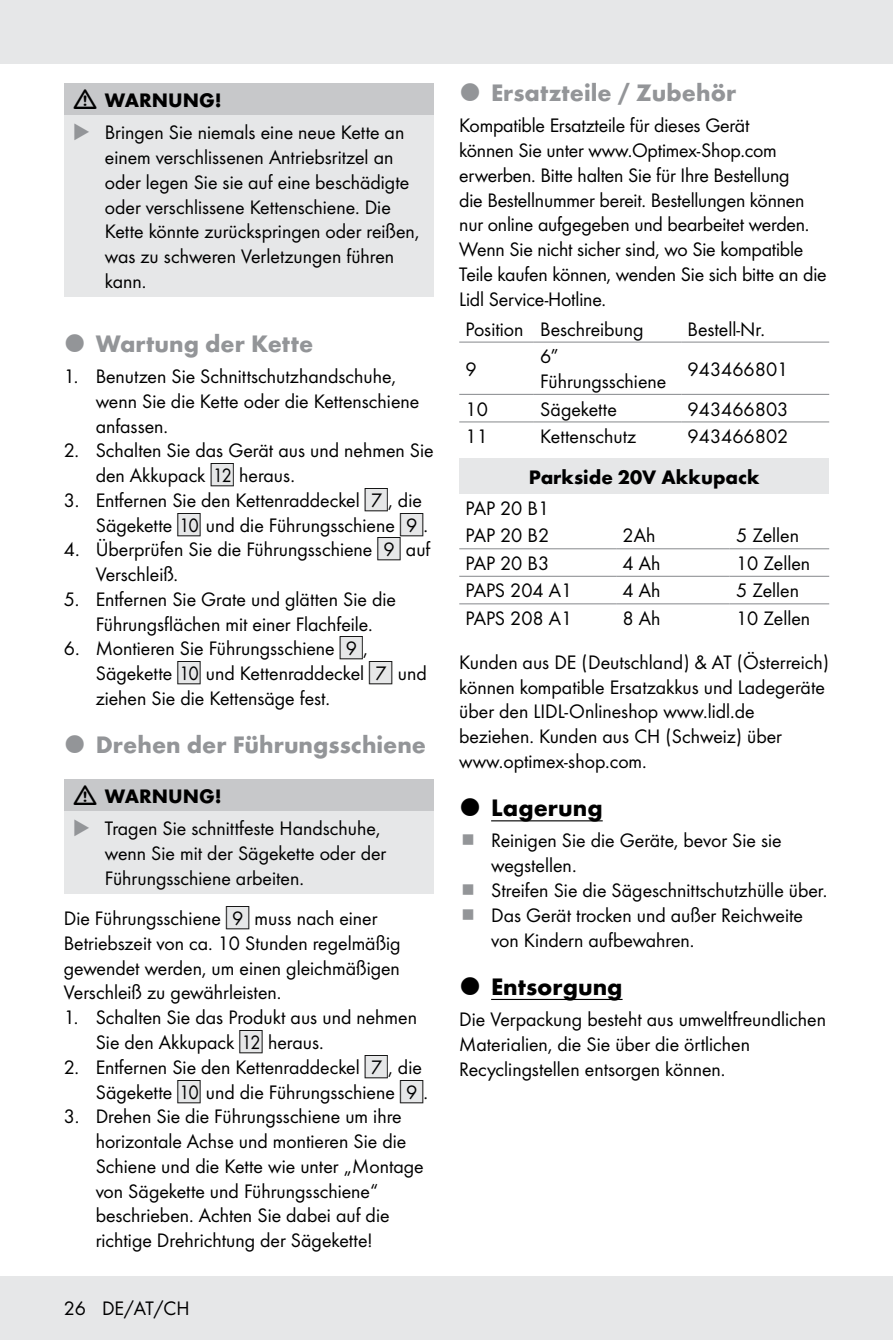
<style>
.page{position:relative;width:893px;height:1340px;background:#fff}
.page>*{position:absolute;margin:0;border:0;box-sizing:border-box;transform-origin:0 0}
.t1{font:700 24.75px "Futura";color:#939598}
.t2{font:700 24.75px "Futura";color:#000}
.t3{font:20.25px/24.8px "Futura Boo";color:#000}
.t4{font:700 20.25px "Futura";color:#000}
.s1{color:#939598}
.s2{font-family:"IMP Lidl Num Box";font-size:17.78px;color:#e6e7e8}
.s3{font-family:"IMP Lidl Num Box";font-size:17.78px}
</style>
<div class="page">
<div style="left:0;top:1276px;width:893px;height:63px;background:#e6e7e8"></div>
<div style="left:0;top:0;width:893px;height:64px;background:#e6e7e8"></div>
<div style="left:64px;top:83px;width:370px;height:33px;background:#c7c8ca"></div>
<div style="left:64px;top:116px;width:370px;height:181px;background:#e6e7e8"></div>
<div style="left:64px;top:779px;width:370px;height:32px;background:#c7c8ca"></div>
<div style="left:64px;top:811px;width:370px;height:82px;background:#e6e7e8"></div>
<hr style="left:491px;top:820px;width:112px;height:1px;background:#000">
<hr style="left:491px;top:998px;width:132px;height:2px;background:#000">
<hr style="left:459px;top:341px;width:75px;height:2px;background:#939598">
<hr style="left:534px;top:341px;width:147px;height:2px;background:#939598">
<hr style="left:681px;top:341px;width:148px;height:2px;background:#939598">
<hr style="left:459px;top:394px;width:75px;height:1px;background:#939598">
<hr style="left:534px;top:394px;width:147px;height:1px;background:#939598">
<hr style="left:681px;top:394px;width:148px;height:1px;background:#939598">
<hr style="left:459px;top:421px;width:75px;height:1px;background:#939598">
<hr style="left:534px;top:421px;width:147px;height:1px;background:#939598">
<hr style="left:681px;top:421px;width:148px;height:1px;background:#939598">
<div style="left:459px;top:458px;width:370px;height:35px;background:#e6e7e8"></div>
<hr style="left:459px;top:548px;width:157px;height:1px;background:#939598">
<hr style="left:616px;top:548px;width:114px;height:1px;background:#939598">
<hr style="left:730px;top:548px;width:99px;height:1px;background:#939598">
<hr style="left:459px;top:575px;width:157px;height:2px;background:#939598">
<hr style="left:616px;top:575px;width:114px;height:2px;background:#939598">
<hr style="left:730px;top:575px;width:99px;height:2px;background:#939598">
<hr style="left:459px;top:603px;width:157px;height:1px;background:#939598">
<hr style="left:616px;top:603px;width:114px;height:1px;background:#939598">
<hr style="left:730px;top:603px;width:99px;height:1px;background:#939598">
<p class="t4" style="left:105px;top:85px;width:118px">WARNUNG!</p>
<p class="t3" style="left:105px;top:119px;width:316px;text-indent:-32px"><span class="s1">◆</span> Bringen Sie niemals eine neue Kette an einem verschlissenen Antriebsritzel an oder legen Sie sie auf eine beschädigte oder verschlissene Kettenschiene. Die Kette könnte zurückspringen oder reißen, was zu schweren Verletzungen führen kann.</p>
<p class="t1" style="left:96px;top:325px;width:219px">Wartung der Kette</p>
<p class="t3" style="left:96px;top:363px;width:325px;text-indent:-32px">1. Benutzen Sie Schnittschutzhandschuhe, wenn Sie die Kette oder die Kettenschiene anfassen.</p>
<p class="t3" style="left:96px;top:437px;width:339px;text-indent:-32px">2. Schalten Sie das Gerät aus und nehmen Sie den Akkupack <span class="s2">[</span><span class="s3">12]</span> heraus.</p>
<p class="t3" style="left:96px;top:486px;width:334px;text-indent:-32px">3. Entfernen Sie den Kettenraddeckel <span class="s2">[</span><span class="s3">7]</span>, die<br>Sägekette <span class="s2">[</span><span class="s3">10]</span> und die Führungsschiene <span class="s2">[</span><span class="s3">9]</span>.</p>
<p class="t3" style="left:96px;top:536px;width:336px;text-indent:-32px">4. Überprüfen Sie die Führungsschiene <span class="s2">[</span><span class="s3">9]</span> auf<br>Verschleiß.</p>
<p class="t3" style="left:64px;top:585px;width:334px;text-align:center">5. Entfernen Sie Grate und glätten Sie die<br>Führungsflächen mit einer Flachfeile.</p>
<p class="t3" style="left:96px;top:635px;width:333px;text-indent:-32px">6. Montieren Sie Führungsschiene <span class="s2">[</span><span class="s3">9]</span>,<br>Sägekette <span class="s2">[</span><span class="s3">10]</span> und Kettenraddeckel <span class="s2">[</span><span class="s3">7]</span> und ziehen Sie die Kettensäge fest.</p>
<p class="t1" style="left:96px;top:727px;width:332px">Drehen der Führungsschiene</p>
<p class="t4" style="left:105px;top:781px;width:118px">WARNUNG!</p>
<p class="t3" style="left:105px;top:815px;width:283px;text-indent:-32px"><span class="s1">◆</span> Tragen Sie schnittfeste Handschuhe, wenn Sie mit der Sägekette oder der<br>Führungsschiene arbeiten.</p>
<p class="t3" style="left:64px;top:905px;width:338px">Die Führungsschiene <span class="s2">[</span><span class="s3">9]</span> muss nach einer Betriebszeit von ca. 10 Stunden regelmäßig gewendet werden, um einen gleichmäßigen Verschleiß zu gewährleisten.</p>
<p class="t3" style="left:96px;top:1004px;width:323px;text-indent:-32px">1. Schalten Sie das Produkt aus und nehmen<br>Sie den Akkupack <span class="s2">[</span><span class="s3">12]</span> heraus.</p>
<p class="t3" style="left:96px;top:1053px;width:334px;text-indent:-32px">2. Entfernen Sie den Kettenraddeckel <span class="s2">[</span><span class="s3">7]</span>, die<br>Sägekette <span class="s2">[</span><span class="s3">10]</span> und die Führungsschiene <span class="s2">[</span><span class="s3">9]</span>.</p>
<p class="t3" style="left:96px;top:1103px;width:330px;text-indent:-32px">3. Drehen Sie die Führungsschiene um ihre horizontale Achse und montieren Sie die Schiene und die Kette wie unter „Montage von Sägekette und Führungsschiene“ beschrieben. Achten Sie dabei auf die richtige Drehrichtung der Sägekette!</p>
<p class="t3" style="left:64px;top:1295px;width:127px">26 DE/AT/CH</p>
<p class="t1" style="left:491px;top:75px;width:247px">Ersatzteile / Zubehör</p>
<p class="t3" style="left:459px;top:112px;width:369px">Kompatible Ersatzteile für dieses Gerät<br>können Sie unter www.Optimex-Shop.com erwerben. Bitte halten Sie für Ihre Bestellung<br>die Bestellnummer bereit. Bestellungen können nur online aufgegeben und bearbeitet werden.<br>Wenn Sie nicht sicher sind, wo Sie kompatible Teile kaufen können, wenden Sie sich bitte an die Lidl Service-Hotline.</p>
<p class="t3" style="left:466px;top:315px;width:179px">Position Beschreibung</p>
<p class="t3" style="left:688px;top:315px;width:79px">Bestell-Nr.</p>
<p class="t3" style="left:466px;top:355px;width:13px">9</p>
<p class="t3" style="left:540px;top:343px;width:128px">6”<br>Führungsschiene</p>
<p class="t3" style="left:688px;top:355px;width:102px">943466801</p>
<p class="t3" style="left:466px;top:395px;width:24px">10</p>
<p class="t3" style="left:540px;top:395px;width:78px">Sägekette</p>
<p class="t3" style="left:688px;top:395px;width:102px">943466803</p>
<p class="t3" style="left:466px;top:423px;width:24px">11</p>
<p class="t3" style="left:540px;top:423px;width:98px">Kettenschutz</p>
<p class="t3" style="left:688px;top:423px;width:102px">943466802</p>
<p class="t4" style="left:529px;top:462px;width:232px">Parkside 20V Akkupack</p>
<p class="t3" style="left:466px;top:493px;width:85px;line-height:27.4px">PAP 20 B1<br>PAP 20 B2</p>
<p class="t3" style="left:622px;top:522px;width:34px">2Ah</p>
<p class="t3" style="left:736px;top:522px;width:64px">5 Zellen</p>
<p class="t3" style="left:466px;top:550px;width:85px">PAP 20 B3</p>
<p class="t3" style="left:622px;top:550px;width:39px">4 Ah</p>
<p class="t3" style="left:736px;top:550px;width:76px">10 Zellen</p>
<p class="t3" style="left:466px;top:577px;width:108px">PAPS 204 A1</p>
<p class="t3" style="left:622px;top:577px;width:39px">4 Ah</p>
<p class="t3" style="left:736px;top:577px;width:64px">5 Zellen</p>
<p class="t3" style="left:466px;top:605px;width:108px">PAPS 208 A1</p>
<p class="t3" style="left:622px;top:605px;width:39px">8 Ah</p>
<p class="t3" style="left:459px;top:595px;width:371px;line-height:43.9px;text-indent:277px">10 Zellen<br>Kunden aus DE (Deutschland) &amp; AT (Österreich)</p>
<p class="t3" style="left:459px;top:673px;width:367px">können kompatible Ersatzakkus und Ladegeräte über den LIDL-Onlineshop www.lidl.de beziehen. Kunden aus CH (Schweiz) über www.optimex-shop.com.</p>
<p class="t2" style="left:491px;top:789px;width:113px">Lagerung</p>
<p class="t3" style="left:491px;top:827px;width:338px">Reinigen Sie die Geräte, bevor Sie sie wegstellen.<br>Streifen Sie die Sägeschnittschutzhülle über.<br>Das Gerät trocken und außer Reichweite von Kindern aufbewahren.</p>
<p class="t2" style="left:491px;top:968px;width:133px">Entsorgung</p>
<p class="t3" style="left:459px;top:1005px;width:368px">Die Verpackung besteht aus umweltfreundlichen<br>Materialien, die Sie über die örtlichen<br>Recyclingstellen entsorgen können.</p>
</div>
